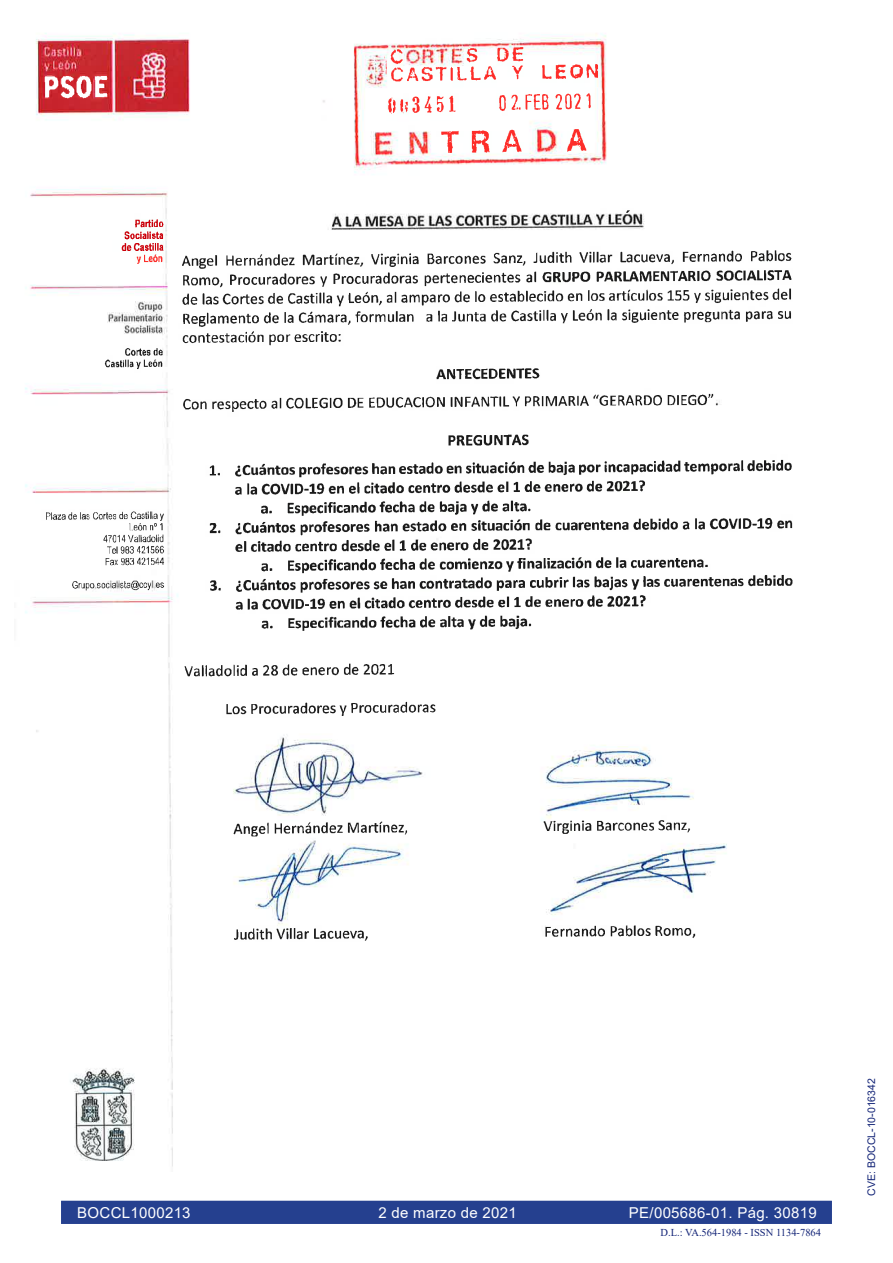
<style>
.page{position:relative;width:893px;height:1263px;background:#fff}
.page>*{position:absolute;margin:0;border:0;box-sizing:border-box;transform-origin:0 0}
.E_CVE{font:15px "Arial";letter-spacing:.02em;color:#fff}
.t1{font:10.5px "Times New Roman";color:#132477}
.t2{font:10.5px "Arial";color:#132477}
</style>
<div class="page">
<div style="left:60px;top:1200px;width:773px;height:25px;background:#25408f"></div>
<div style="left:60px;top:1199px;width:773px;height:26px;border:2px solid #fff"></div>
<img style="left:25px;top:33px;width:808px;height:1167px">
<img style="left:45px;top:47px;width:63px;height:52px">
<img style="left:135px;top:47px;width:463px;height:164px">
<img style="left:45px;top:211px;width:750px;height:729px">
<img style="left:652px;top:854px;width:33px;height:30px">
<p class="E_CVE" style="left:77px;top:1202px;width:115px">BOCCL1000213</p>
<p class="E_CVE" style="left:378px;top:1202px;width:140px">2 de marzo de 2021</p>
<p class="E_CVE" style="left:629px;top:1202px;width:189px">PE/005686-01. Pág. 30819</p>
<p class="t1" style="left:661px;top:1225px;width:162px">D.L.: VA.564-1984 - ISSN 1134-7864</p>
<p class="t2" style="left:864px;top:1195px;width:119px;rotate:-90deg">CVE: BOCCL-10-016342</p>
</div>
